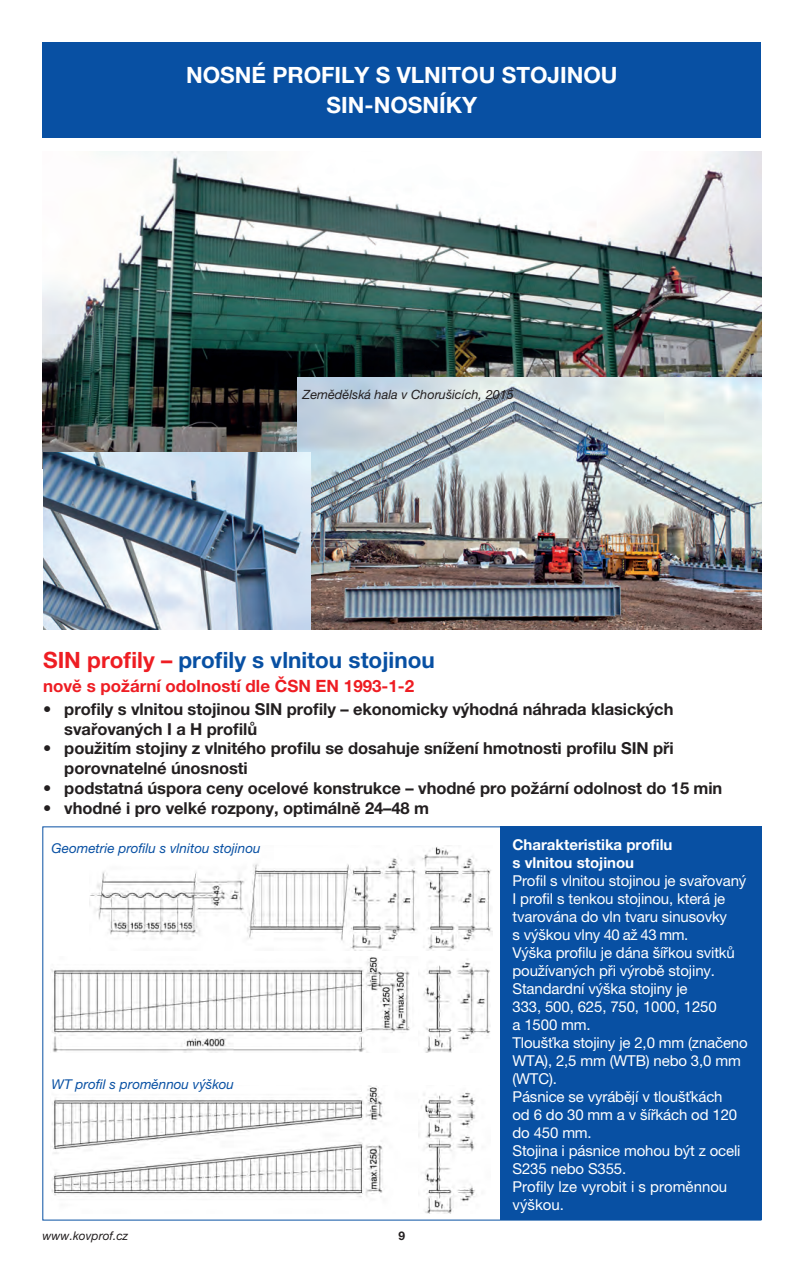
<style>
.page{position:relative;width:804px;height:1263px;background:#fff}
.page>*{position:absolute;margin:0;border:0;box-sizing:border-box;transform-origin:0 0}
.t1{font:700 22.5px "Helvetica Neue LT Pro";color:#fff}
.t2{font:700 22.5px "Helvetica Neue LT Pro";color:#0850a3}
.t3{font:700 16.95px "Helvetica Neue LT Pro";color:#ee1d23}
.t4{font:700 16.5px/19.8px "Helvetica Neue LT Pro";letter-spacing:-.005em;color:#231f20}
.t5{font:15px/18px "Helvetica Neue LT Pro";letter-spacing:-.01em;color:#fff}
.t6{font:700 15px/18px "Helvetica Neue LT Pro";color:#fff}
.t7{font:italic 13.5px "Helvetica Neue LT Pro";color:#0850a3}
.t8{font:italic 12.75px "Helvetica Neue LT Pro";color:#231f20}
.t9{font:italic 12px "Helvetica Neue LT Pro";color:#231f20}
.t10{font:700 12px "Helvetica Neue LT Pro";color:#231f20}
.s1{color:#ee1d23}
</style>
<div class="page">
<div style="left:500px;top:826px;width:261px;height:394px;background:#0850a3"></div>
<div style="left:42px;top:43px;width:719px;height:95px;background:#0850a3"></div>
<img style="left:51px;top:1085px;width:425px;height:128px">
<img style="left:89px;top:847px;width:403px;height:104px">
<img style="left:42px;top:151px;width:719px;height:318px">
<img style="left:297px;top:378px;width:464px;height:251px">
<img style="left:43px;top:452px;width:267px;height:177px">
<img style="left:51px;top:957px;width:439px;height:96px">
<h1 class="t1" style="left:186px;top:61px;width:34px">Nosné</h1>
<h1 class="t1" style="left:272px;top:61px;width:15px">profily</h1>
<h1 class="t1" style="left:376px;top:61px;width:36px">s vlnitou</h1>
<h1 class="t1" style="left:502px;top:61px;width:16px">stojinou</h1>
<h1 class="t1" style="left:327px;top:91px;width:152px">SIN-NOSNÍKY</h1>
<p class="t8" style="left:302px;top:387px;width:213px">Zemědělská hala v Chorušicích, 2015</p>
<h1 class="t2" style="left:43px;top:646px;width:393px"><span class="s1">SIN profily –</span> profily s vlnitou stojinou</h1>
<p class="t3" style="left:43px;top:676px;width:373px">nově s požární odolností dle ČSN EN 1993-1-2</p>
<p class="t4" style="left:64px;top:698px;width:610px;text-indent:-21px">• profily s vlnitou stojinou SIN profily – ekonomicky výhodná náhrada klasických svařovaných I a H profilů</p>
<p class="t4" style="left:64px;top:738px;width:611px;text-indent:-21px">• použitím stojiny z vlnitého profilu se dosahuje snížení hmotnosti profilu SIN při porovnatelné únosnosti</p>
<p class="t4" style="left:43px;top:778px;width:681px">• podstatná úspora ceny ocelové konstrukce – vhodné pro požární odolnost do 15 min</p>
<p class="t4" style="left:43px;top:797px;width:387px">• vhodné i pro velké rozpony, optimálně 24–48 m</p>
<p class="t7" style="left:52px;top:840px;width:211px">Geometrie profilu s vlnitou stojinou</p>
<p class="t6" style="left:512px;top:835px;width:161px">Charakteristika profilu s vlnitou stojinou</p>
<p class="t5" style="left:512px;top:871px;width:237px">Profil s vlnitou stojinou je svařovaný<br>I profil s tenkou stojinou, která je tvarována do vln tvaru sinusovky<br>s výškou vlny 40 až 43 mm.<br>Výška profilu je dána šířkou svitků používaných při výrobě stojiny.<br>Standardní výška stojiny je<br>333, 500, 625, 750, 1000, 1250<br>a 1500 mm.<br>Tloušťka stojiny je 2,0 mm (značeno<br>WTA), 2,5 mm (WTB) nebo 3,0 mm (WTC).<br>Pásnice se vyrábějí v tloušťkách<br>od 6 do 30 mm a v šířkách od 120 do 450 mm.<br>Stojina i pásnice mohou být z oceli<br>S235 nebo S355.<br>Profily lze vyrobit i s proměnnou výškou.</p>
<p class="t7" style="left:52px;top:1076px;width:184px">WT profil s proměnnou výškou</p>
<p class="t9" style="left:42px;top:1228px;width:87px">www.kovprof.cz</p>
<p class="t10" style="left:398px;top:1228px;width:8px">9</p>
</div>
